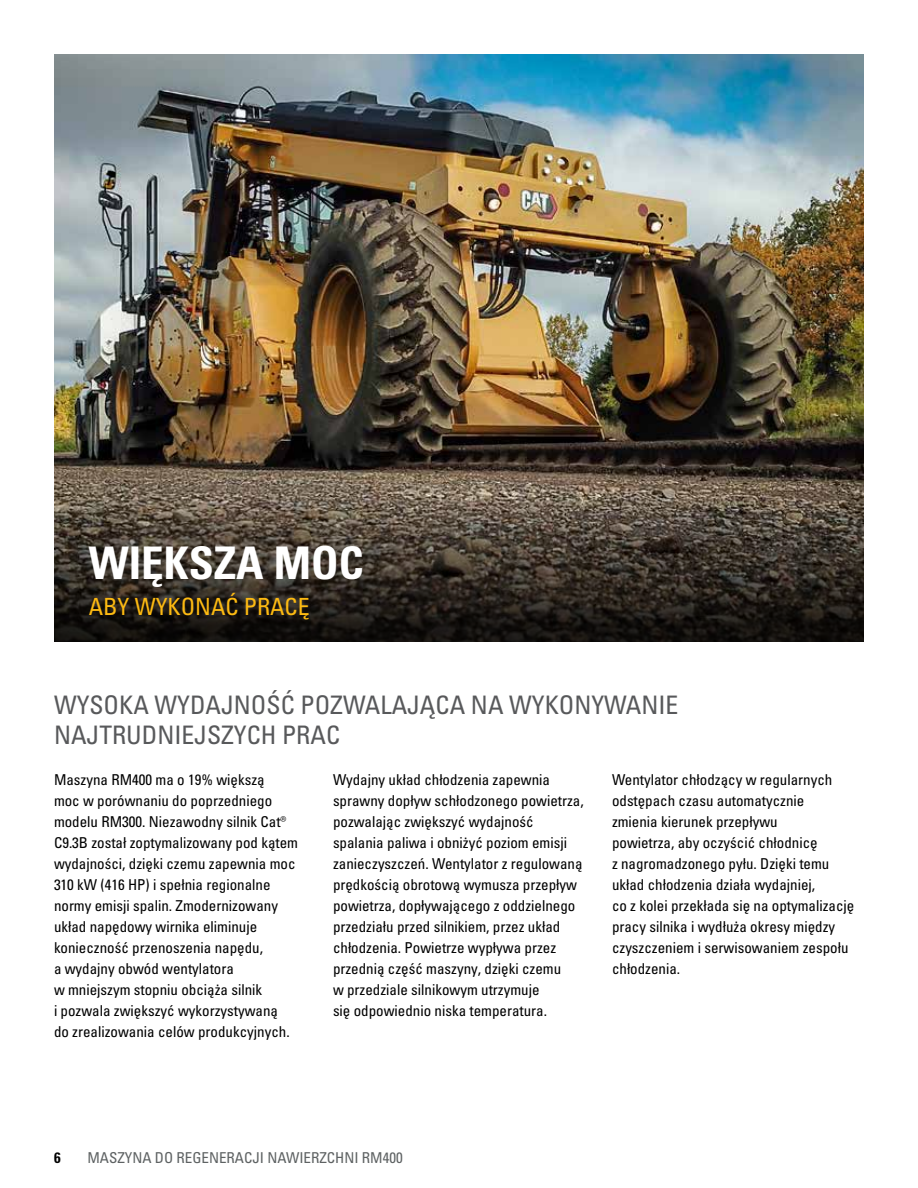
<style>
.page{position:relative;width:918px;height:1188px;background:#fff}
.page>*{position:absolute;margin:0;border:0;box-sizing:border-box;transform-origin:0 0}
.t1{font:45px "Univers LTCYR 67 Bold Cond";color:#fff}
.t2{font:condensed 25.5px/30.6px "Univers LTCYR 57";color:#58595b}
.t3{font:condensed 23.7px "Univers LTCYR 57";color:#fdba12}
.t4{font:condensed 15px/21px "Univers LTCYR 57";color:#000}
.t5{font:condensed 15px "Univers LTCYR 57";color:#5e6263}
.t6{font:15px "Univers LTCYR 67 Bold Cond";color:#000}
</style>
<div class="page">
<img style="left:54px;top:54px;width:810px;height:215px">
<img style="left:54px;top:269px;width:810px;height:373px">
<h1 class="t1" style="left:89px;top:535px;width:277px">WIĘKSZA MOC</h1>
<h3 class="t3" style="left:89px;top:592px;width:222px">ABY WYKONAĆ PRACĘ</h3>
<h2 class="t2" style="left:54px;top:689px;width:626px">WYSOKA WYDAJNOŚĆ POZWALAJĄCA NA WYKONYWANIE<br>NAJTRUDNIEJSZYCH PRAC</h2>
<p class="t4" style="left:54px;top:769px;width:246px">Maszyna RM400 ma o 19% większą<br>moc w porównaniu do poprzedniego modelu RM300. Niezawodny silnik Cat® C9.3B został zoptymalizowany pod kątem wydajności, dzięki czemu zapewnia moc 310 kW (416 HP) i spełnia regionalne normy emisji spalin. Zmodernizowany układ napędowy wirnika eliminuje konieczność przenoszenia napędu,<br>a wydajny obwód wentylatora<br>w mniejszym stopniu obciąża silnik<br>i pozwala zwiększyć wykorzystywaną<br>do zrealizowania celów produkcyjnych.</p>
<p class="t4" style="left:333px;top:769px;width:252px">Wydajny układ chłodzenia zapewnia sprawny dopływ schłodzonego powietrza, pozwalając zwiększyć wydajność spalania paliwa i obniżyć poziom emisji zanieczyszczeń. Wentylator z regulowaną prędkością obrotową wymusza przepływ powietrza, dopływającego z oddzielnego przedziału przed silnikiem, przez układ chłodzenia. Powietrze wypływa przez przednią część maszyny, dzięki czemu<br>w przedziale silnikowym utrzymuje<br>się odpowiednio niska temperatura.</p>
<p class="t4" style="left:612px;top:769px;width:244px">Wentylator chłodzący w regularnych odstępach czasu automatycznie<br>zmienia kierunek przepływu<br>powietrza, aby oczyścić chłodnicę<br>z nagromadzonego pyłu. Dzięki temu układ chłodzenia działa wydajniej,<br>co z kolei przekłada się na optymalizację pracy silnika i wydłuża okresy między czyszczeniem i serwisowaniem zespołu chłodzenia.</p>
<p class="t6" style="left:54px;top:1148px;width:8px">6</p>
<p class="t5" style="left:87px;top:1148px;width:317px">MASZYNA DO REGENERACJI NAWIERZCHNI RM400</p>
</div>
